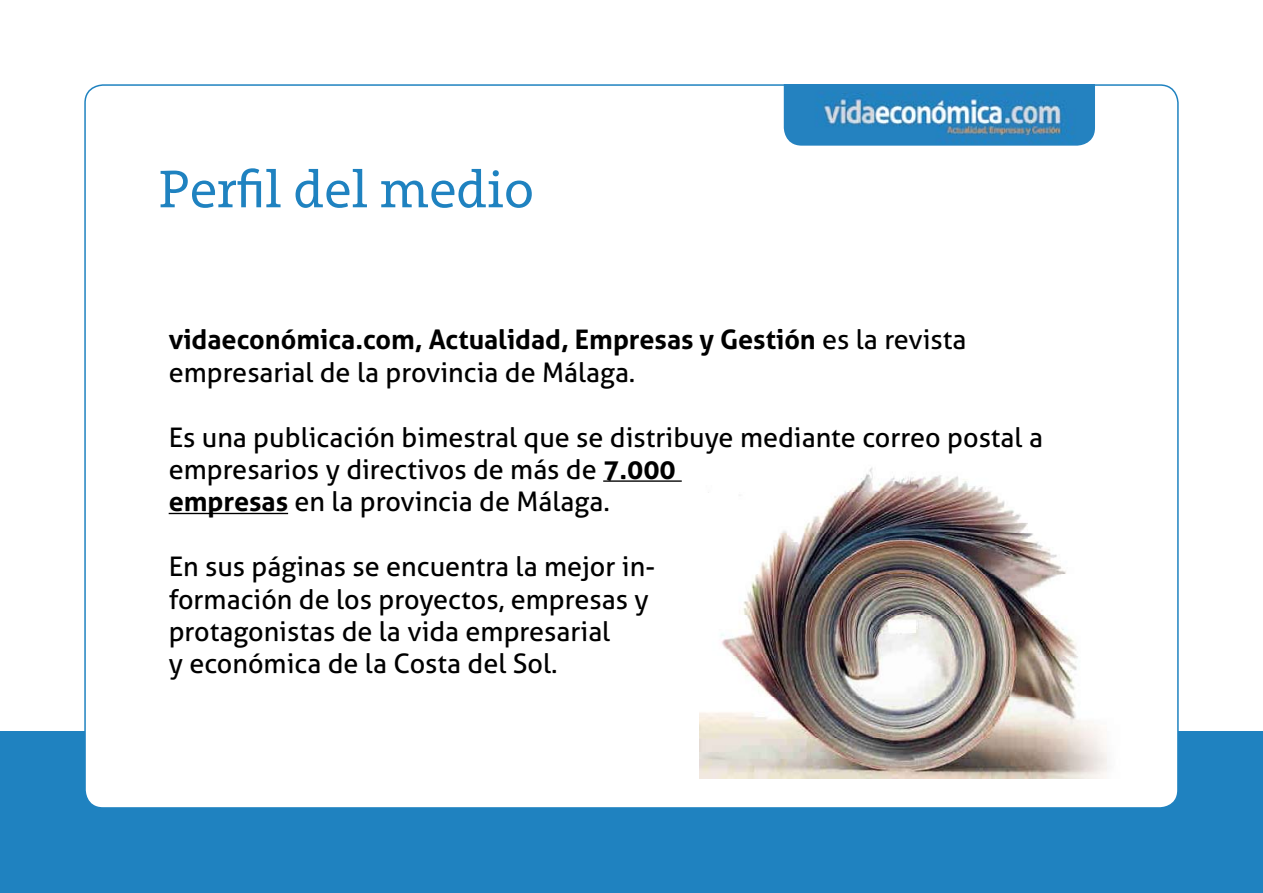
<style>
.page{position:relative;width:1263px;height:893px;background:#fff}
.page>*{position:absolute;margin:0;border:0;box-sizing:border-box;transform-origin:0 0}
.t1{font:54px "Grandesign Neue Serif";color:#1f82c0}
.t2{font:27px/32.4px "Aller";color:#000}
.t3{font:700 27px/32.4px "Aller";color:#000}
.s1{font-weight:400}
.s2{font-weight:700}
</style>
<div class="page">
<div style="left:0;top:731px;width:1263px;height:162px;background:#1f82c0"></div>
<div style="left:85px;top:85px;width:1093px;height:723px;background:#fff;border-radius:18px"></div>
<img style="left:784px;top:84px;width:311px;height:62px">
<hr style="left:603px;top:480px;width:79px;height:2px;background:#000">
<hr style="left:169px;top:513px;width:119px;height:1px;background:#000">
<img style="left:699px;top:467px;width:409px;height:312px">
<h1 class="t1" style="left:156px;top:158px;width:379px">Perfil del medio</h1>
<p class="t3" style="left:169px;top:323px;width:799px">vidaeconómica.com, Actualidad, Empresas y Gestión <span class="s1">es la revista empresarial de la provincia de Málaga.</span></p>
<p class="t2" style="left:169px;top:421px;width:876px">Es una publicación bimestral que se distribuye mediante correo postal a empresarios y directivos de más de <span class="s2">7.000<br>empresas</span> en la provincia de Málaga.</p>
<p class="t2" style="left:169px;top:550px;width:488px">En sus páginas se encuentra la mejor in&shy;formación de los proyectos, empresas y protagonistas de la vida empresarial<br>y económica de la Costa del Sol.</p>
</div>
